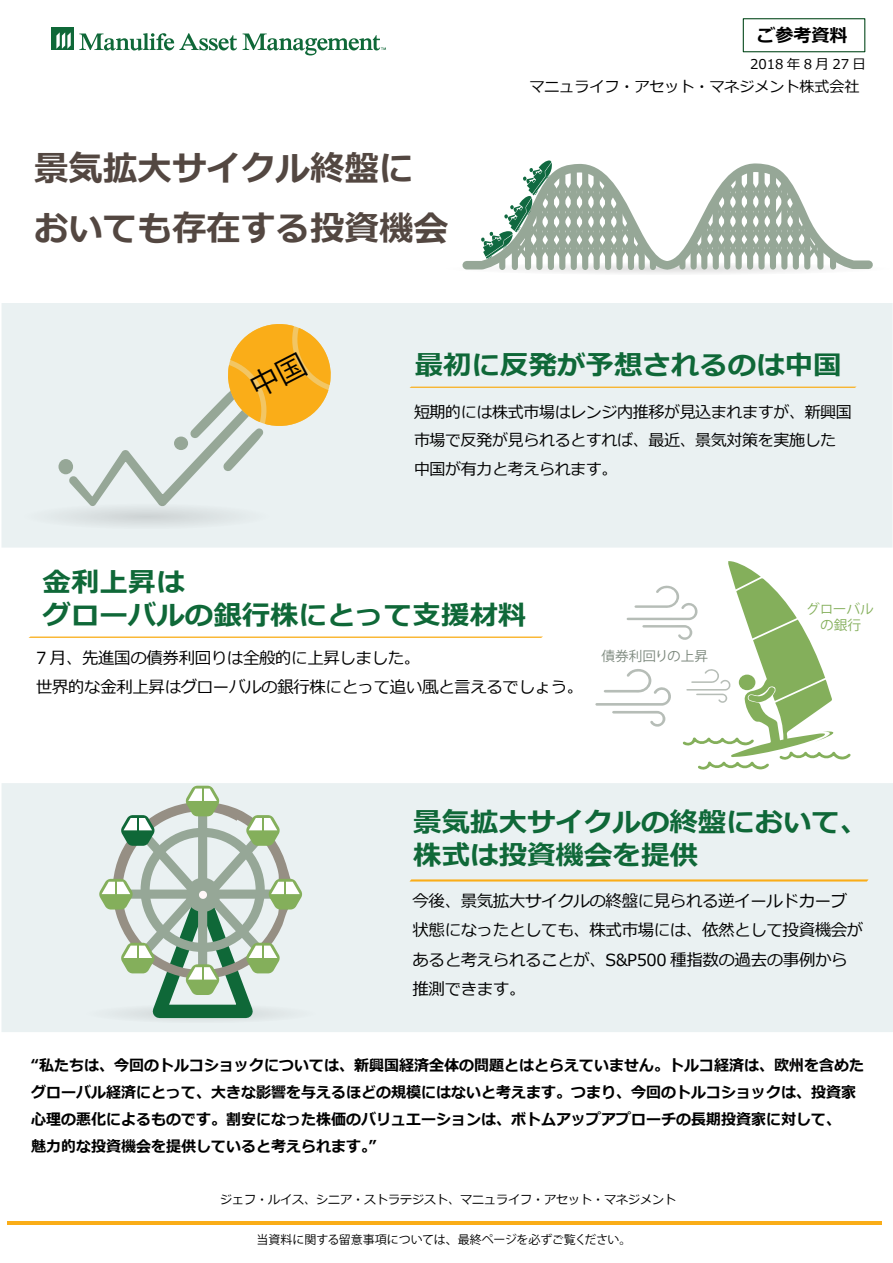
<style>
.page{position:relative;width:893px;height:1263px;background:#fff}
.page>*{position:absolute;margin:0;border:0;box-sizing:border-box;transform-origin:0 0}
.t1{font:700 34.5px/60.3px "Meiryo";color:#534741}
.t2{font:700 27px/32.4px "Meiryo";color:#0f6838;scale:1.05 1}
.t3{font:700 18px "Meiryo";color:#000}
.t4{font:16.65px/29.1px "Meiryo";letter-spacing:-.025em;color:#000}
.t5{font:16.2px/28.3px "Meiryo";letter-spacing:-.025em;color:#000}
.t6{font:700 15.45px/27px "Meiryo";color:#000}
.t7{font:15px "Meiryo";color:#000}
.t8{font:13.5px "Meiryo";letter-spacing:.25em;color:#000}
.t9{font:13.5px "Koz Go Pr 6 N";color:#7b877c}
.t10{font:13.5px/16.2px "Koz Go Pr 6 N";letter-spacing:-.005em;color:#84af5b;text-align:center}
.t11{font:12.3px "Meiryo";color:#000}
.t12{font:12px "Koz Go Pr 6 N";letter-spacing:-.01em;color:#000}
</style>
<div class="page">
<div style="left:2px;top:303px;width:891px;height:244px;background:#eaf1f2"></div>
<div style="left:51px;top:28px;width:22px;height:22px;background:#0f6838"></div>
<svg style="left:56px;top:32px;width:15px;height:17px"></svg>
<svg style="left:79px;top:33px;width:158px;height:17px"></svg>
<svg style="left:243px;top:34px;width:143px;height:21px"></svg>
<hr style="left:8px;top:1221px;width:874px;height:3px;background:#faad18">
<div style="left:2px;top:783px;width:891px;height:249px;background:#eaf1f2"></div>
<div style="left:743px;top:18px;width:122px;height:34px;border:1px solid #004517"></div>
<svg style="left:28px;top:636px;width:515px;height:2px"></svg>
<svg style="left:410px;top:879px;width:458px;height:2px"></svg>
<svg style="left:410px;top:387px;width:446px;height:1px"></svg>
<svg style="left:595px;top:561px;width:256px;height:209px"></svg>
<svg style="left:99px;top:786px;width:203px;height:234px"></svg>
<svg style="left:462px;top:160px;width:411px;height:114px"></svg>
<div style="left:58px;top:459px;width:15px;height:15px;background:#96a797;border-radius:50%"></div>
<svg style="left:21px;top:502px;width:251px;height:28px"></svg>
<svg style="left:69px;top:324px;width:262px;height:183px"></svg>
<h1 class="t1" style="left:34px;top:140px;width:415px">景気拡大サイクル終盤においても存在する投資機会</h1>
<p class="t3" style="left:758px;top:23px;width:91px">ご参考資料</p>
<p class="t8" style="left:750px;top:55px;width:118px">2018年8月27日</p>
<p class="t7" style="left:530px;top:76px;width:331px">マニュライフ・アセット・マネジメント株式会社</p>
<h2 class="t2" style="left:415px;top:350px;width:408px">最初に反発が予想されるのは中国</h2>
<p class="t5" style="left:414px;top:399px;width:439px">短期的には株式市場はレンジ内推移が見込まれますが、新興国市場で反発が見られるとすれば、最近、景気対策を実施した中国が有力と考えられます。</p>
<h2 class="t2" style="left:43px;top:568px;width:462px">金利上昇は<br>グローバルの銀行株にとって支援材料</h2>
<p class="t4" style="left:36px;top:644px;width:549px">7 月、先進国の債券利回りは全般的に上昇しました。<br>世界的な金利上昇はグローバルの銀行株にとって追い風と言えるでしょう。</p>
<p class="t9" style="left:601px;top:648px;width:108px">債券利回りの上昇</p>
<p class="t10" style="left:806px;top:601px;width:69px">グローバルの銀行</p>
<h2 class="t2" style="left:413px;top:808px;width:435px">景気拡大サイクルの終盤において、株式は投資機会を提供</h2>
<p class="t4" style="left:412px;top:887px;width:452px">今後、景気拡大サイクルの終盤に見られる逆イールドカーブ状態になったとしても、株式市場には、依然として投資機会があると考えられることが、S&amp;P500 種指数の過去の事例から推測できます。</p>
<p class="t6" style="left:31px;top:1053px;width:835px">“私たちは、今回のトルコショックについては、新興国経済全体の問題とはとらえていません。トルコ経済は、欧州を含めたグローバル経済にとって、大きな影響を与えるほどの規模にはないと考えます。つまり、今回のトルコショックは、投資家心理の悪化によるものです。割安になった株価のバリュエーションは、ボトムアップアプローチの長期投資家に対して、<br>魅力的な投資機会を提供していると考えられます。”</p>
<p class="t11" style="left:220px;top:1191px;width:457px">ジェフ・ルイス、シニア・ストラテジスト、マニュライフ・アセット・マネジメント</p>
<p class="t12" style="left:257px;top:1233px;width:376px">当資料に関する留意事項については、最終ページを必ずご覧ください。</p>
</div>
